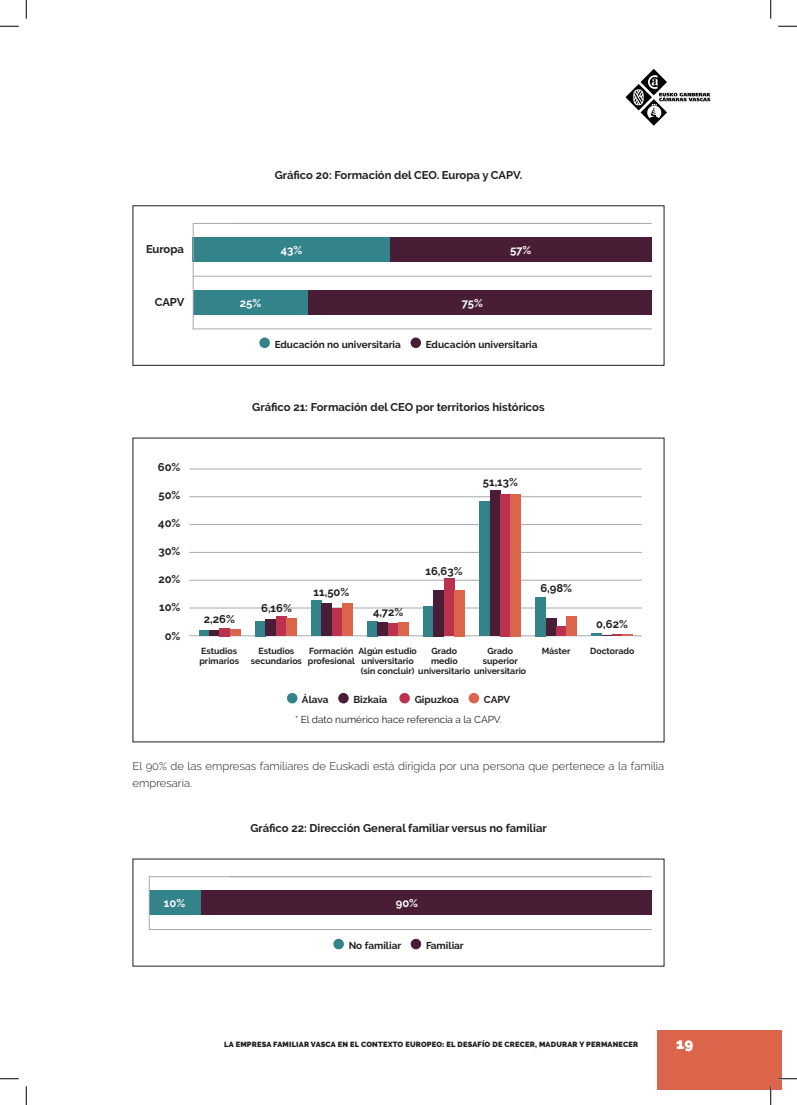
<style>
.page{position:relative;width:797px;height:1105px;background:#fff}
.page>*{position:absolute;margin:0;border:0;box-sizing:border-box;transform-origin:0 0}
.t1{font:900 15px "Raleway";color:#fff}
._02_TITULO_GRAFICA{font:700 11.25px "Raleway";color:#231f20}
._04_TEXTO_NORMAL{font:300 11.25px/16.9px "Raleway";color:#231f20}
._02_TITULO_GRAFICA-2{font:700 11.25px "Raleway";color:#fff}
._02_TITULO_GRAFICA-3{font:700 10px "Raleway";color:#231f20}
._02_TITULO_GRAFICA-4{font:10px "Raleway";color:#231f20}
._02_TITULO_GRAFICA-5{font:700 8.75px/10px "Raleway";color:#231f20}
.t2{font:900 7.5px "Raleway";letter-spacing:.025em;color:#231f20}
</style>
<div class="page">
<div style="left:657px;top:1030px;width:124px;height:59px;background:#da654b"></div>
<svg style="left:625px;top:69px;width:85px;height:57px"></svg>
<div style="left:133px;top:205px;width:531px;height:161px;border:1px solid #231f20"></div>
<div style="left:259px;top:337px;width:11px;height:11px;background:#33838a;border-radius:50%"></div>
<div style="left:410px;top:337px;width:11px;height:11px;background:#4a1d36;border-radius:50%"></div>
<hr style="left:193px;top:276px;width:458px;height:1px;background:#a8a9ad">
<div style="left:193px;top:237px;width:197px;height:25px;background:#33838a"></div>
<div style="left:193px;top:290px;width:115px;height:25px;background:#33838a"></div>
<div style="left:308px;top:290px;width:343px;height:25px;background:#4a1d36"></div>
<div style="left:193px;top:223px;width:459px;height:106px;border:1px solid #a8a9ad"></div>
<div style="left:390px;top:237px;width:261px;height:25px;background:#4a1d36"></div>
<hr style="left:189px;top:635px;width:452px;height:1px;background:#a8a9ad">
<hr style="left:189px;top:469px;width:452px;height:1px;background:#a8a9ad">
<hr style="left:189px;top:496px;width:452px;height:1px;background:#a8a9ad">
<hr style="left:189px;top:524px;width:452px;height:1px;background:#a8a9ad">
<hr style="left:189px;top:552px;width:452px;height:1px;background:#a8a9ad">
<hr style="left:189px;top:580px;width:452px;height:1px;background:#a8a9ad">
<hr style="left:189px;top:608px;width:452px;height:1px;background:#a8a9ad">
<div style="left:199px;top:630px;width:10px;height:6px;background:#33838a"></div>
<div style="left:209px;top:630px;width:11px;height:6px;background:#4a1d36"></div>
<div style="left:220px;top:628px;width:10px;height:8px;background:#bc324e"></div>
<div style="left:230px;top:630px;width:10px;height:6px;background:#da654b"></div>
<div style="left:255px;top:621px;width:10px;height:15px;background:#33838a"></div>
<div style="left:265px;top:619px;width:11px;height:17px;background:#4a1d36"></div>
<div style="left:276px;top:617px;width:10px;height:19px;background:#bc324e"></div>
<div style="left:286px;top:619px;width:10px;height:17px;background:#da654b"></div>
<div style="left:287px;top:693px;width:10px;height:10px;background:#33838a;border-radius:50%"></div>
<div style="left:338px;top:693px;width:11px;height:10px;background:#4a1d36;border-radius:50%"></div>
<div style="left:399px;top:693px;width:11px;height:10px;background:#bc324e;border-radius:50%"></div>
<div style="left:468px;top:693px;width:11px;height:10px;background:#da654b;border-radius:50%"></div>
<div style="left:311px;top:600px;width:11px;height:36px;background:#33838a"></div>
<div style="left:322px;top:603px;width:10px;height:33px;background:#4a1d36"></div>
<div style="left:332px;top:608px;width:10px;height:28px;background:#bc324e"></div>
<div style="left:342px;top:604px;width:10px;height:32px;background:#da654b"></div>
<div style="left:367px;top:621px;width:11px;height:15px;background:#33838a"></div>
<div style="left:378px;top:623px;width:10px;height:13px;background:#4a1d36"></div>
<div style="left:388px;top:624px;width:10px;height:12px;background:#bc324e"></div>
<div style="left:398px;top:623px;width:10px;height:13px;background:#da654b"></div>
<div style="left:423px;top:606px;width:11px;height:30px;background:#33838a"></div>
<div style="left:434px;top:590px;width:10px;height:46px;background:#4a1d36"></div>
<div style="left:444px;top:579px;width:10px;height:57px;background:#bc324e"></div>
<div style="left:454px;top:590px;width:10px;height:46px;background:#da654b"></div>
<div style="left:535px;top:597px;width:11px;height:39px;background:#33838a"></div>
<div style="left:546px;top:619px;width:10px;height:17px;background:#4a1d36"></div>
<div style="left:556px;top:626px;width:10px;height:10px;background:#bc324e"></div>
<div style="left:566px;top:617px;width:11px;height:19px;background:#da654b"></div>
<div style="left:479px;top:501px;width:11px;height:135px;background:#33838a"></div>
<div style="left:490px;top:491px;width:10px;height:145px;background:#4a1d36"></div>
<div style="left:500px;top:494px;width:10px;height:142px;background:#bc324e"></div>
<div style="left:510px;top:494px;width:10px;height:142px;background:#da654b"></div>
<svg style="left:591px;top:633px;width:42px;height:3px"></svg>
<div style="left:333px;top:939px;width:11px;height:10px;background:#33838a;border-radius:50%"></div>
<div style="left:410px;top:939px;width:11px;height:10px;background:#4a1d36;border-radius:50%"></div>
<div style="left:149px;top:890px;width:52px;height:25px;background:#33838a"></div>
<div style="left:149px;top:876px;width:503px;height:54px;border:1px solid #a8a9ad"></div>
<div style="left:201px;top:890px;width:450px;height:25px;background:#4a1d36"></div>
<svg style="left:0;top:25px;width:19px;height:2px"></svg>
<svg style="left:778px;top:25px;width:19px;height:2px"></svg>
<svg style="left:0;top:1078px;width:19px;height:1px"></svg>
<svg style="left:778px;top:1078px;width:19px;height:1px"></svg>
<svg style="left:25px;top:0;width:2px;height:19px"></svg>
<svg style="left:25px;top:1086px;width:2px;height:19px"></svg>
<svg style="left:770px;top:0;width:1px;height:19px"></svg>
<svg style="left:770px;top:1086px;width:1px;height:19px"></svg>
<p class="_02_TITULO_GRAFICA" style="left:275px;top:168px;width:249px">Gráfico 20: Formación del CEO. Europa y CAPV.</p>
<p class="_02_TITULO_GRAFICA" style="left:146px;top:243px;width:39px">Europa</p>
<p class="_02_TITULO_GRAFICA-2" style="left:281px;top:244px;width:23px">43%</p>
<p class="_02_TITULO_GRAFICA" style="left:155px;top:296px;width:31px">CAPV</p>
<p class="_02_TITULO_GRAFICA-2" style="left:240px;top:297px;width:23px">25%</p>
<p class="_02_TITULO_GRAFICA-2" style="left:461px;top:297px;width:23px">75%</p>
<p class="_02_TITULO_GRAFICA-2" style="left:510px;top:244px;width:23px">57%</p>
<p class="_02_TITULO_GRAFICA-3" style="left:275px;top:339px;width:128px">Educación no universitaria</p>
<p class="_02_TITULO_GRAFICA-3" style="left:426px;top:339px;width:113px">Educación universitaria</p>
<p class="_02_TITULO_GRAFICA" style="left:158px;top:460px;width:24px">60%</p>
<p class="_02_TITULO_GRAFICA" style="left:158px;top:489px;width:23px">50%</p>
<p class="_02_TITULO_GRAFICA" style="left:158px;top:517px;width:24px">40%</p>
<p class="_02_TITULO_GRAFICA" style="left:158px;top:545px;width:24px">30%</p>
<p class="_02_TITULO_GRAFICA" style="left:158px;top:573px;width:24px">20%</p>
<p class="_02_TITULO_GRAFICA" style="left:159px;top:601px;width:23px">10%</p>
<p class="_02_TITULO_GRAFICA" style="left:165px;top:629px;width:17px">0%</p>
<p class="_02_TITULO_GRAFICA" style="left:252px;top:400px;width:294px">Gráfico 21: Formación del CEO por territorios históricos</p>
<p class="_02_TITULO_GRAFICA" style="left:483px;top:476px;width:37px">51,13%</p>
<p class="_02_TITULO_GRAFICA" style="left:204px;top:613px;width:32px">2,26%</p>
<p class="_02_TITULO_GRAFICA-5" style="left:199px;top:645px;width:41px">Estudios primarios</p>
<p class="_02_TITULO_GRAFICA" style="left:261px;top:601px;width:32px">6,16%</p>
<p class="_02_TITULO_GRAFICA" style="left:313px;top:586px;width:37px">11,50%</p>
<p class="_02_TITULO_GRAFICA" style="left:373px;top:606px;width:32px">4,72%</p>
<p class="_02_TITULO_GRAFICA" style="left:425px;top:564px;width:38px">16,63%</p>
<p class="_02_TITULO_GRAFICA" style="left:540px;top:581px;width:33px">6,98%</p>
<p class="_02_TITULO_GRAFICA" style="left:596px;top:618px;width:33px">0,62%</p>
<p class="_02_TITULO_GRAFICA-5" style="left:358px;top:645px;width:60px;text-align:center">Algún estudio universitario</p>
<p class="_02_TITULO_GRAFICA-5" style="left:487px;top:645px;width:27px">Grado</p>
<p class="_02_TITULO_GRAFICA-5" style="left:541px;top:645px;width:30px">Máster</p>
<p class="_02_TITULO_GRAFICA-5" style="left:590px;top:645px;width:46px">Doctorado</p>
<p class="_02_TITULO_GRAFICA-5" style="left:361px;top:655px;width:167px;text-indent:122px">superior (sin concluir) universitario universitario</p>
<p class="_02_TITULO_GRAFICA-5" style="left:251px;top:645px;width:53px;text-align:center">Estudios secundarios</p>
<p class="_02_TITULO_GRAFICA-5" style="left:308px;top:645px;width:49px">Formación profesional</p>
<p class="_02_TITULO_GRAFICA-5" style="left:431px;top:645px;width:28px">Grado medio</p>
<p class="_02_TITULO_GRAFICA-3" style="left:302px;top:694px;width:28px">Álava</p>
<p class="_02_TITULO_GRAFICA-3" style="left:353px;top:694px;width:35px">Bizkaia</p>
<p class="_02_TITULO_GRAFICA-3" style="left:414px;top:694px;width:46px">Gipuzkoa</p>
<p class="_02_TITULO_GRAFICA-3" style="left:484px;top:694px;width:28px">CAPV</p>
<p class="_02_TITULO_GRAFICA-4" style="left:295px;top:714px;width:208px">* El dato numérico hace referencia a la CAPV.</p>
<p class="_04_TEXTO_NORMAL" style="left:133px;top:757px;width:533px">El 90% de las empresas familiares de Euskadi está dirigida por una persona que pertenece a la familia empresaria.</p>
<p class="_02_TITULO_GRAFICA" style="left:250px;top:821px;width:298px">Gráfico 22: Dirección General familiar versus no familiar</p>
<p class="_02_TITULO_GRAFICA-2" style="left:164px;top:897px;width:23px">10%</p>
<p class="_02_TITULO_GRAFICA-2" style="left:396px;top:897px;width:24px">90%</p>
<p class="_02_TITULO_GRAFICA-3" style="left:349px;top:940px;width:54px">No familiar</p>
<p class="_02_TITULO_GRAFICA-3" style="left:426px;top:940px;width:39px">Familiar</p>
<p class="t2" style="left:224px;top:1040px;width:415px">LA EMPRESA FAMILIAR VASCA EN EL CONTEXTO EUROPEO: EL DESAFÍO DE CRECER, MADURAR Y PERMANECER</p>
<h1 class="t1" style="left:676px;top:1035px;width:19px">19</h1>
</div>
